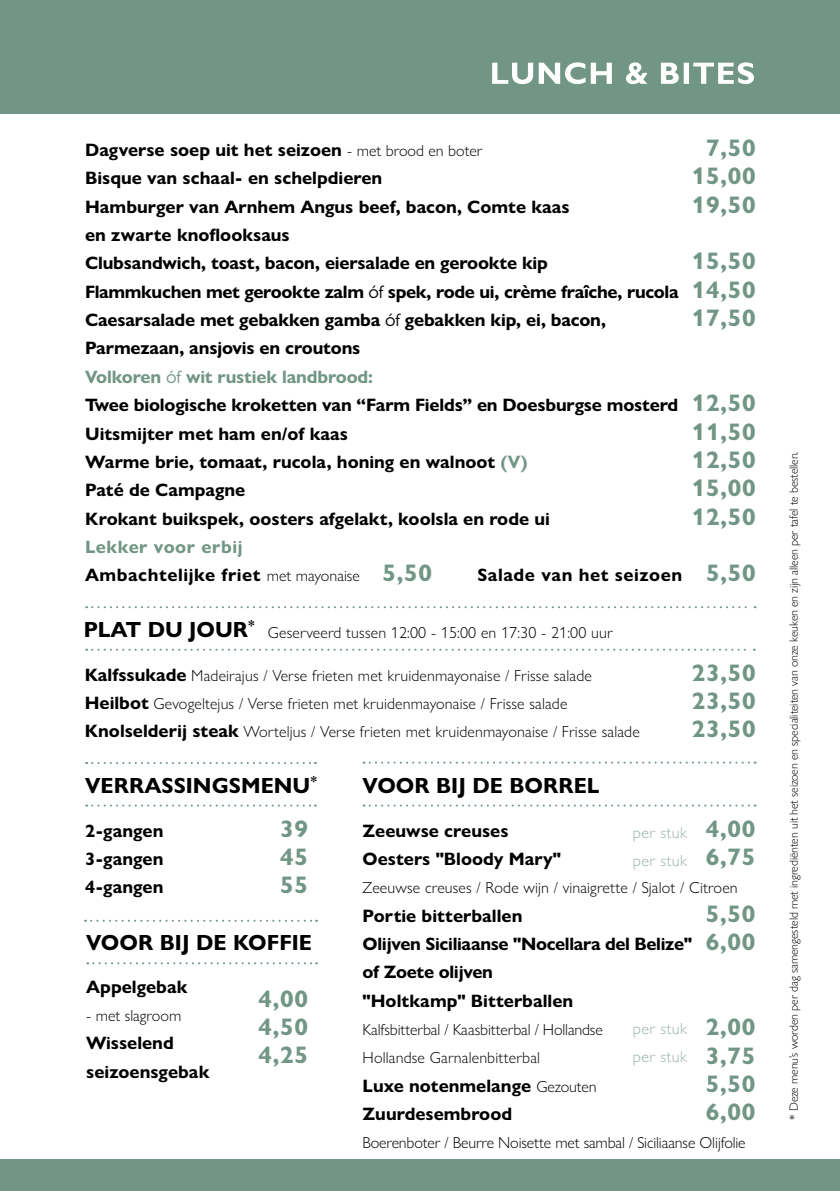
<style>
.page{position:relative;width:840px;height:1191px;background:#fff}
.page>*{position:absolute;margin:0;border:0;box-sizing:border-box;transform-origin:0 0}
.t1{font:700 24px/28.4px "Gill Sans Nova";letter-spacing:.03em;color:#729686;text-align:justify}
.t2{font:700 22px "Gill Sans Nova";color:#000}
.t3{font:700 18px/28.4px "Gill Sans Nova";color:#000}
.t4{font:700 18px/28.4px "Gill Sans Nova";letter-spacing:.03em;color:#000}
.t5{font:300 16px/28.4px "Gill Sans Nova";letter-spacing:.01em;color:#000}
.t6{font:300 16px/28.4px "Gill Sans Nova";letter-spacing:-.01em;color:#000}
.t7{font:300 16px "Gill Sans Std";letter-spacing:.03em;color:#9bb4a8}
.t8{font:300 12px "Gill Sans Nova";letter-spacing:-.01em;color:#000}
.s1{font-weight:300;font-size:16px}
.s2{font-weight:400}
.s3{color:#729686}
.s4{font-weight:400;color:#729686}
.s5{font-weight:700;font-size:18px}
</style>
<div class="page">
<div style="left:0;top:0;width:839px;height:113px;background:#729686"></div>
<svg style="left:492px;top:62px;width:261px;height:22px"></svg>
<svg style="left:85px;top:919px;width:232px;height:2px"></svg>
<svg style="left:87px;top:962px;width:230px;height:2px"></svg>
<svg style="left:86px;top:762px;width:230px;height:2px"></svg>
<svg style="left:86px;top:606px;width:669px;height:2px"></svg>
<svg style="left:86px;top:804px;width:230px;height:2px"></svg>
<svg style="left:86px;top:648px;width:668px;height:2px"></svg>
<svg style="left:363px;top:804px;width:392px;height:2px"></svg>
<svg style="left:363px;top:761px;width:392px;height:2px"></svg>
<div style="left:0;top:1159px;width:839px;height:32px;background:#729686"></div>
<p class="t3" style="left:85px;top:136px;width:594px">Dagverse soep uit het seizoen <span class="s1">- met brood en boter<br></span>Bisque van schaal- en schelpdieren<br>Hamburger van Arnhem Angus beef, bacon, Comte kaas<br>en zwarte knoflooksaus<br>Clubsandwich, toast, bacon, eiersalade en gerookte kip<br>Flammkuchen met gerookte zalm <span class="s2">Óf</span> spek, rode ui, crème fraîche, rucola Caesarsalade met gebakken gamba <span class="s2">Óf</span> gebakken kip, ei, bacon, Parmezaan, ansjovis en croutons<br><span class="s3">Volkoren</span> <span class="s4">Óf</span> <span class="s3">wit rustiek landbrood:<br></span>Twee biologische kroketten van “Farm Fields” en Doesburgse mosterd Uitsmijter met ham en/of kaas<br>Warme brie, tomaat, rucola, honing en walnoot <span class="s3">(V)<br></span>Paté de Campagne<br>Krokant buikspek, oosters afgelakt, koolsla en rode ui</p>
<h1 class="t1" style="left:691px;top:133px;width:65px;text-align:center">7,50<br>15,00<br>19,50</h1>
<h1 class="t1" style="left:691px;top:247px;width:65px">15,50<br>14,50<br>17,50</h1>
<h1 class="t1" style="left:691px;top:389px;width:65px">12,50<br>11,50<br>12,50<br>15,00<br>12,50</h1>
<h1 class="t1" style="left:705px;top:559px;width:51px">5,50</h1>
<p class="t4" style="left:85px;top:532px;width:276px"><span class="s3">Lekker voor erbij<br></span>Ambachtelijke friet <span class="s1">met mayonaise</span></p>
<h1 class="t1" style="left:382px;top:559px;width:51px">5,50</h1>
<p class="t4" style="left:477px;top:561px;width:206px">Salade van het seizoen</p>
<p class="t2" style="left:84px;top:615px;width:173px">PLAT DU JOUR<sup>*</sup></p>
<p class="t5" style="left:267px;top:618px;width:346px">Geserveerd tussen 12:00 - 15:00 en 17:30 - 21:00 uur</p>
<p class="t5" style="left:85px;top:661px;width:556px"><span class="s5">Kalfssukade</span> Madeirajus / Verse frieten met kruidenmayonaise / Frisse salade<br><span class="s5">Heilbot</span> Gevogeltejus / Verse frieten met kruidenmayonaise / Frisse salade<br><span class="s5">Knolselderij steak</span> Worteljus / Verse frieten met kruidenmayonaise / Frisse salade</p>
<p class="t2" style="left:85px;top:771px;width:233px">VERRASSINGSMENU<sup>*</sup></p>
<p class="t2" style="left:362px;top:771px;width:238px">VOOR BIJ DE BORREL</p>
<h1 class="t1" style="left:691px;top:658px;width:65px">23,50<br>23,50<br>23,50</h1>
<p class="t3" style="left:85px;top:816px;width:80px;text-align:justify">2-gangen 3-gangen 4-gangen</p>
<h1 class="t1" style="left:280px;top:814px;width:29px">39<br>45<br>55</h1>
<p class="t2" style="left:86px;top:929px;width:227px">VOOR BIJ DE KOFFIE</p>
<p class="t3" style="left:86px;top:972px;width:103px">Appelgebak</p>
<p class="t5" style="left:86px;top:1001px;width:96px">- met slagroom</p>
<p class="t3" style="left:86px;top:1028px;width:125px">Wisselend seizoensgebak</p>
<h1 class="t1" style="left:258px;top:984px;width:51px">4,00<br>4,50<br>4,25</h1>
<h1 class="t1" style="left:705px;top:814px;width:51px">4,00</h1>
<p class="t3" style="left:362px;top:816px;width:200px">Zeeuwse creuses<br>Oesters "Bloody Mary"</p>
<p class="t5" style="left:362px;top:873px;width:376px">Zeeuwse creuses / Rode wijn / vinaigrette / Sjalot / Citroen</p>
<p class="t3" style="left:362px;top:901px;width:331px">Portie bitterballen<br>Olijven Siciliaanse "Nocellara del Belize'' of Zoete olijven<br>"Holtkamp" Bitterballen</p>
<p class="t6" style="left:362px;top:1015px;width:241px">Kalfsbitterbal / Kaasbitterbal / Hollandse<br>Hollandse Garnalenbitterbal</p>
<p class="t3" style="left:362px;top:1071px;width:235px">Luxe notenmelange <span class="s1">Gezouten<br></span>Zuurdesembrood</p>
<p class="t6" style="left:362px;top:1128px;width:384px">Boerenboter / Beurre Noisette met sambal / Siciliaanse Olijfolie</p>
<p class="t7" style="left:632px;top:823px;width:56px">per stuk</p>
<h1 class="t1" style="left:705px;top:842px;width:51px">6,75</h1>
<h1 class="t1" style="left:705px;top:899px;width:51px">5,50</h1>
<p class="t7" style="left:632px;top:851px;width:56px">per stuk</p>
<h1 class="t1" style="left:705px;top:927px;width:51px">6,00</h1>
<h1 class="t1" style="left:705px;top:1012px;width:51px">2,00<br>3,75<br>5,50<br>6,00</h1>
<p class="t7" style="left:632px;top:1020px;width:56px">per stuk</p>
<p class="t7" style="left:632px;top:1048px;width:56px">per stuk</p>
<p class="t8" style="left:786px;top:1119px;width:669px;rotate:-90deg">* Deze menu’s worden per dag samengesteld met ingrediënten uit het seizoen en specialiteiten van onze keuken en zijn alleen per tafel te bestellen.</p>
</div>
